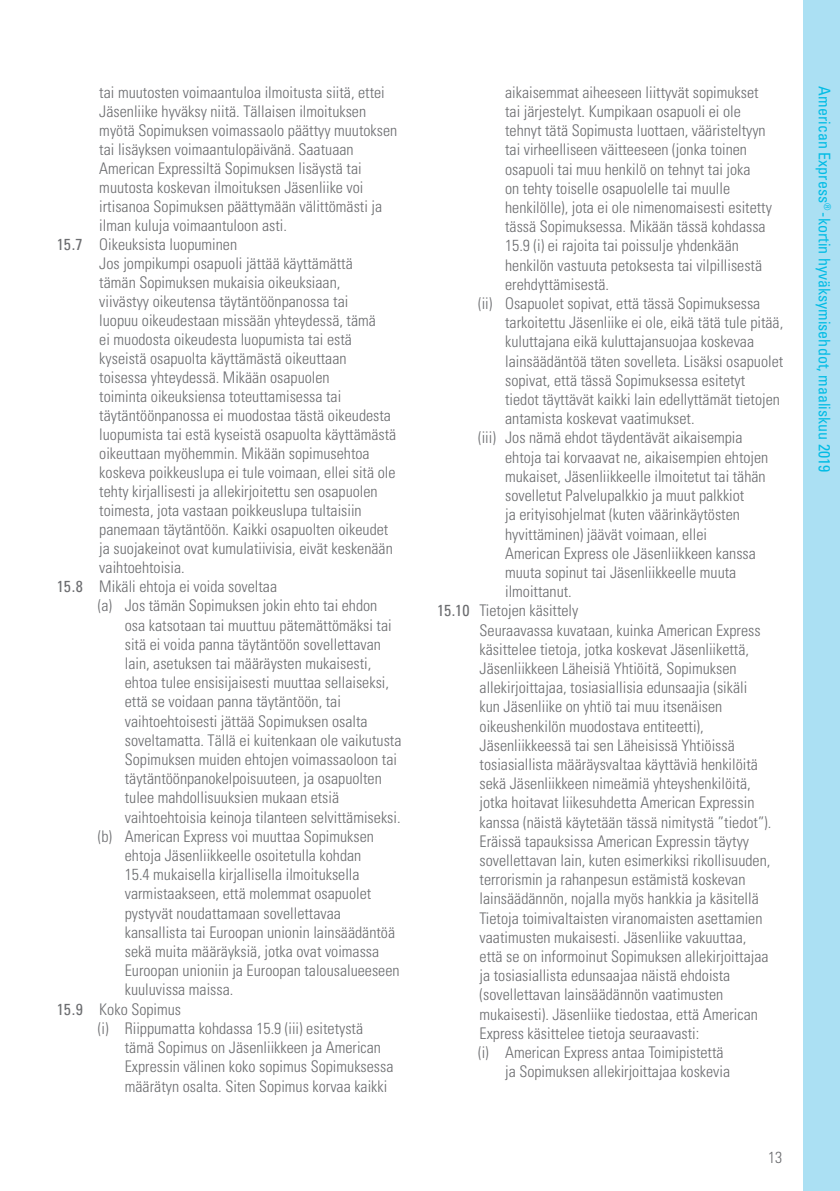
<style>
.page{position:relative;width:840px;height:1191px;background:#fff}
.page>*{position:absolute;margin:0;border:0;box-sizing:border-box;transform-origin:0 0}
.Body_Copy_ABC{font:300 condensed 16px/19.2px "Univers";color:#6c6d70}
.Body_Copy_Indent{font:300 condensed 16px/19px "Univers";color:#6c6d70}
.Body_copy_a{font:300 condensed 16px "Univers";color:#6c6d70}
.t1{font:condensed 16px "Univers";color:#02bce5}
.s1{font-weight:400}
</style>
<div class="page">
<div style="left:803px;top:0;width:36px;height:1191px;background:#abe0f3"></div>
<p class="Body_Copy_Indent" style="left:99px;top:82px;width:299px">tai muutosten voimaantuloa ilmoitusta siitä, ettei Jäsenliike hyväksy niitä. Tällaisen ilmoituksen myötä Sopimuksen voimassaolo päättyy muutoksen tai lisäyksen voimaantulopäivänä. Saatuaan American Expressiltä Sopimuksen lisäystä tai muutosta koskevan ilmoituksen Jäsenliike voi irtisanoa Sopimuksen päättymään välittömästi ja ilman kuluja voimaantuloon asti.</p>
<p class="Body_copy_a" style="left:57px;top:234px;width:182px"><span class="s1">15.7</span> Oikeuksista luopuminen</p>
<p class="Body_Copy_Indent" style="left:99px;top:253px;width:298px">Jos jompikumpi osapuoli jättää käyttämättä<br>tämän Sopimuksen mukaisia oikeuksiaan,<br>viivästyy oikeutensa täytäntöönpanossa tai<br>luopuu oikeudestaan missään yhteydessä, tämä<br>ei muodosta oikeudesta luopumista tai estä kyseistä osapuolta käyttämästä oikeuttaan toisessa yhteydessä. Mikään osapuolen<br>toiminta oikeuksiensa toteuttamisessa tai täytäntöönpanossa ei muodostaa tästä oikeudesta luopumista tai estä kyseistä osapuolta käyttämästä oikeuttaan myöhemmin. Mikään sopimusehtoa koskeva poikkeuslupa ei tule voimaan, ellei sitä ole tehty kirjallisesti ja allekirjoitettu sen osapuolen toimesta, jota vastaan poikkeuslupa tultaisiin panemaan täytäntöön. Kaikki osapuolten oikeudet ja suojakeinot ovat kumulatiivisia, eivät keskenään vaihtoehtoisia.</p>
<p class="Body_copy_a" style="left:57px;top:577px;width:222px"><span class="s1">15.8</span> Mikäli ehtoja ei voida soveltaa</p>
<p class="Body_Copy_ABC" style="left:125px;top:596px;width:278px;text-indent:-27px">(a) Jos tämän Sopimuksen jokin ehto tai ehdon osa katsotaan tai muuttuu pätemättömäksi tai sitä ei voida panna täytäntöön sovellettavan lain, asetuksen tai määräysten mukaisesti, ehtoa tulee ensisijaisesti muuttaa sellaiseksi, että se voidaan panna täytäntöön, tai vaihtoehtoisesti jättää Sopimuksen osalta soveltamatta. Tällä ei kuitenkaan ole vaikutusta Sopimuksen muiden ehtojen voimassaoloon tai täytäntöönpanokelpoisuuteen, ja osapuolten tulee mahdollisuuksien mukaan etsiä vaihtoehtoisia keinoja tilanteen selvittämiseksi.</p>
<p class="Body_Copy_ABC" style="left:125px;top:826px;width:276px;text-indent:-27px">(b) American Express voi muuttaa Sopimuksen ehtoja Jäsenliikkeelle osoitetulla kohdan<br>15.4 mukaisella kirjallisella ilmoituksella varmistaakseen, että molemmat osapuolet pystyvät noudattamaan sovellettavaa kansallista tai Euroopan unionin lainsäädäntöä sekä muita määräyksiä, jotka ovat voimassa Euroopan unioniin ja Euroopan talousalueeseen kuuluvissa maissa.</p>
<p class="Body_copy_a" style="left:57px;top:999px;width:126px"><span class="s1">15.9</span> Koko Sopimus</p>
<p class="Body_Copy_ABC" style="left:125px;top:1018px;width:270px;text-indent:-27px">(i) Riippumatta kohdassa 15.9 (iii) esitetystä tämä Sopimus on Jäsenliikkeen ja American Expressin välinen koko sopimus Sopimuksessa määrätyn osalta. Siten Sopimus korvaa kaikki</p>
<p class="Body_Copy_ABC" style="left:505px;top:82px;width:268px">aikaisemmat aiheeseen liittyvät sopimukset tai järjestelyt. Kumpikaan osapuoli ei ole tehnyt tätä Sopimusta luottaen, vääristeltyyn tai virheelliseen väitteeseen (jonka toinen osapuoli tai muu henkilö on tehnyt tai joka<br>on tehty toiselle osapuolelle tai muulle henkilölle), jota ei ole nimenomaisesti esitetty tässä Sopimuksessa. Mikään tässä kohdassa 15.9 (i) ei rajoita tai poissulje yhdenkään henkilön vastuuta petoksesta tai vilpillisestä erehdyttämisestä.</p>
<p class="Body_Copy_ABC" style="left:505px;top:294px;width:279px;text-indent:-27px">(ii) Osapuolet sopivat, että tässä Sopimuksessa tarkoitettu Jäsenliike ei ole, eikä tätä tule pitää, kuluttajana eikä kuluttajansuojaa koskevaa lainsäädäntöä täten sovelleta. Lisäksi osapuolet sopivat, että tässä Sopimuksessa esitetyt<br>tiedot täyttävät kaikki lain edellyttämät tietojen antamista koskevat vaatimukset.</p>
<p class="Body_Copy_ABC" style="left:505px;top:428px;width:264px;text-indent:-27px">(iii) Jos nämä ehdot täydentävät aikaisempia ehtoja tai korvaavat ne, aikaisempien ehtojen mukaiset, Jäsenliikkeelle ilmoitetut tai tähän sovelletut Palvelupalkkio ja muut palkkiot<br>ja erityisohjelmat (kuten väärinkäytösten hyvittäminen) jäävät voimaan, ellei<br>American Express ole Jäsenliikkeen kanssa muuta sopinut tai Jäsenliikkeelle muuta ilmoittanut.</p>
<p class="Body_copy_a" style="left:437px;top:601px;width:143px"><span class="s1">15.10</span> Tietojen käsittely</p>
<p class="Body_Copy_Indent" style="left:479px;top:620px;width:293px">Seuraavassa kuvataan, kuinka American Express käsittelee tietoja, jotka koskevat Jäsenliikettä, Jäsenliikkeen Läheisiä Yhtiöitä, Sopimuksen allekirjoittajaa, tosiasiallisia edunsaajia (sikäli kun Jäsenliike on yhtiö tai muu itsenäisen oikeushenkilön muodostava entiteetti), Jäsenliikkeessä tai sen Läheisissä Yhtiöissä tosiasiallista määräysvaltaa käyttäviä henkilöitä sekä Jäsenliikkeen nimeämiä yhteyshenkilöitä, jotka hoitavat liikesuhdetta American Expressin kanssa (näistä käytetään tässä nimitystä ”tiedot”).<br>Eräissä tapauksissa American Expressin täytyy sovellettavan lain, kuten esimerkiksi rikollisuuden, terrorismin ja rahanpesun estämistä koskevan lainsäädännön, nojalla myös hankkia ja käsitellä Tietoja toimivaltaisten viranomaisten asettamien vaatimusten mukaisesti. Jäsenliike vakuuttaa, että se on informoinut Sopimuksen allekirjoittajaa ja tosiasiallista edunsaajaa näistä ehdoista (sovellettavan lainsäädännön vaatimusten mukaisesti). Jäsenliike tiedostaa, että American Express käsittelee tietoja seuraavasti:</p>
<p class="Body_Copy_ABC" style="left:505px;top:1042px;width:226px;text-indent:-27px">(i) American Express antaa Toimipistettä ja Sopimuksen allekirjoittajaa koskevia</p>
<p class="Body_Copy_Indent" style="left:767px;top:1147px;width:16px">13</p>
<p class="t1" style="left:834px;top:86px;width:387px;rotate:90deg">American Express<sup>®</sup> -kortin hyväksymisehdot, maaliskuu 2019</p>
</div>
